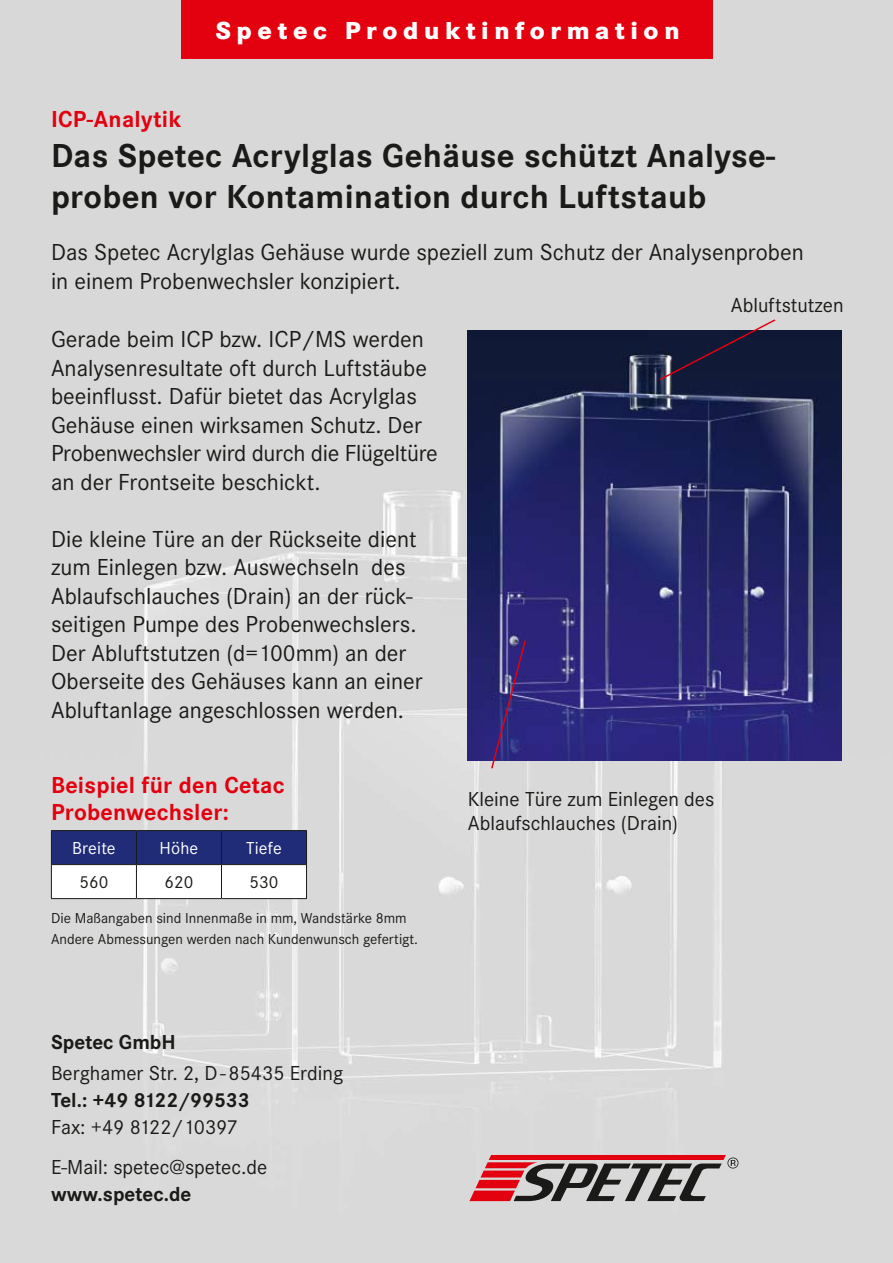
<style>
.page{position:relative;width:893px;height:1263px;background:#d9d9d9}
.page>*{position:absolute;margin:0;border:0;box-sizing:border-box;transform-origin:0 0}
.t1{font:700 34.5px/40.5px "Corporate S";letter-spacing:.01em;color:#1a1a18}
.t2{font:800 25.5px "Corporate S";letter-spacing:.22em;color:#fff}
.t3{font:24px/28.5px "Corporate S";color:#1a1a18}
.t4{font:700 24px/27px "Corporate S";letter-spacing:.01em;color:#e3000f}
.t5{font:21px/39.8px "Corporate S";color:#1a1a18}
.t6{font:700 21px "Corporate S";color:#1a1a18}
.t7{font:18px "Corporate S";letter-spacing:.01em;color:#fff}
.t8{font:18px "Corporate S";letter-spacing:.01em;color:#1a1a18}
.t9{font:15px/21px "Corporate S";color:#1a1a18}
</style>
<div class="page">
<img style="left:468px;top:330px;width:374px;height:430px">
<svg style="left:490px;top:639px;width:37px;height:131px"></svg>
<div style="left:181px;top:0;width:531px;height:58px;background:#e3000f"></div>
<svg style="left:469px;top:1155px;width:269px;height:46px"></svg>
<svg style="left:52px;top:831px;width:254px;height:67px"></svg>
<hr style="left:51px;top:830px;width:85px;height:1px;background:#1a1a18">
<hr style="left:51px;top:831px;width:1px;height:33px;background:#1a1a18">
<hr style="left:136px;top:830px;width:85px;height:1px;background:#1a1a18">
<hr style="left:136px;top:831px;width:1px;height:33px;background:#1a1a18">
<hr style="left:221px;top:830px;width:86px;height:1px;background:#1a1a18">
<hr style="left:221px;top:831px;width:1px;height:33px;background:#1a1a18">
<hr style="left:306px;top:831px;width:1px;height:33px;background:#1a1a18">
<hr style="left:51px;top:864px;width:85px;height:1px;background:#1a1a18">
<hr style="left:51px;top:865px;width:1px;height:33px;background:#1a1a18">
<hr style="left:136px;top:864px;width:85px;height:1px;background:#1a1a18">
<hr style="left:136px;top:865px;width:1px;height:33px;background:#1a1a18">
<hr style="left:221px;top:864px;width:86px;height:1px;background:#1a1a18">
<hr style="left:221px;top:865px;width:1px;height:33px;background:#1a1a18">
<hr style="left:306px;top:865px;width:1px;height:33px;background:#1a1a18">
<hr style="left:51px;top:898px;width:85px;height:1px;background:#1a1a18">
<hr style="left:136px;top:898px;width:85px;height:1px;background:#1a1a18">
<hr style="left:221px;top:898px;width:86px;height:1px;background:#1a1a18">
<svg style="left:658px;top:318px;width:119px;height:64px"></svg>
<p class="t2" style="left:215px;top:15px;width:466px">Spetec Produktinformation</p>
<p class="t4" style="left:51px;top:106px;width:132px">ICP-Analytik</p>
<h1 class="t1" style="left:51px;top:136px;width:726px">Das Spetec Acrylglas Gehäuse schützt Analyse&shy;proben vor Kontamination durch Luftstaub</h1>
<p class="t3" style="left:51px;top:239px;width:754px">Das Spetec Acrylglas Gehäuse wurde speziell zum Schutz der Analysenproben in einem Probenwechsler konzipiert.</p>
<p class="t3" style="left:51px;top:325px;width:388px">Gerade beim ICP bzw. ICP/MS werden Analysenresultate oft durch Luftstäube beeinflusst. Dafür bietet das Acrylglas Gehäuse einen wirksamen Schutz. Der Probenwechsler wird durch die Flügeltüre an der Frontseite beschickt.</p>
<p class="t5" style="left:731px;top:285px;width:114px">Abluftstutzen</p>
<p class="t3" style="left:51px;top:525px;width:373px">Die kleine Türe an der Rückseite dient zum Einlegen bzw. Auswechseln des Ablaufschlauches (Drain) an der rück&shy;seitigen Pumpe des Probenwechslers.<br>Der Abluftstutzen (d=100mm) an der Oberseite des Gehäuses kann an einer Abluftanlage angeschlossen werden.</p>
<p class="t4" style="left:51px;top:772px;width:235px">Beispiel für den Cetac<br>Probenwechsler:</p>
<p class="t7" style="left:72px;top:838px;width:45px">Breite</p>
<p class="t7" style="left:160px;top:838px;width:40px">Höhe</p>
<p class="t7" style="left:246px;top:838px;width:37px">Tiefe</p>
<p class="t8" style="left:79px;top:872px;width:31px">560</p>
<p class="t8" style="left:164px;top:872px;width:31px">620</p>
<p class="t8" style="left:249px;top:872px;width:31px">530</p>
<p class="t9" style="left:51px;top:908px;width:369px">Die Maßangaben sind Innenmaße in mm, Wandstärke 8mm<br>Andere Abmessungen werden nach Kundenwunsch gefertigt.</p>
<p class="t6" style="left:51px;top:1029px;width:126px">Spetec GmbH</p>
<p class="t5" style="left:51px;top:1053px;width:294px">Berghamer Str. 2, D-85435 Erding</p>
<p class="t6" style="left:51px;top:1088px;width:200px">Tel.: +49 8122/99533</p>
<p class="t5" style="left:51px;top:1107px;width:218px">Fax: +49 8122/10397<br>E-Mail: spetec@spetec.de</p>
<p class="t6" style="left:51px;top:1181px;width:142px">www.spetec.de</p>
<p class="t5" style="left:468px;top:787px;width:248px;line-height:24px">Kleine Türe zum Einlegen des<br>Ablaufschlauches (Drain)</p>
</div>
